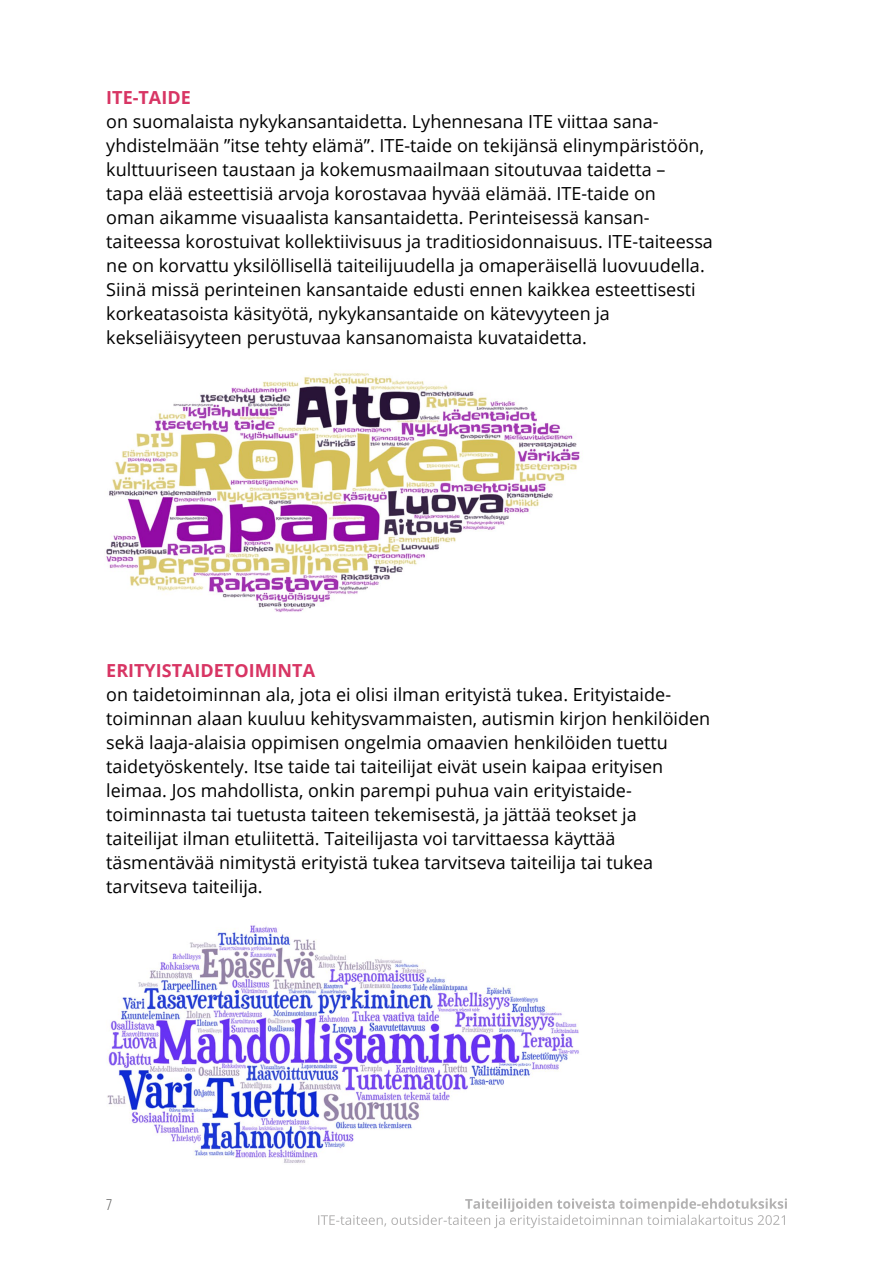
<style>
.page{position:relative;width:893px;height:1263px;background:#fff}
.page>*{position:absolute;margin:0;border:0;box-sizing:border-box;transform-origin:0 0}
.Leipäteksti{font:18px/24px "Open Sans";color:#000}
._7__tason_otsikko{font:700 18px "Open Sans";color:#d83564}
.t1{font:300 condensed 15px "Open Sans";color:#5a5a59}
</style>
<div class="page">
<svg style="left:318px;top:1198px;width:469px;height:30px"></svg>
<img style="left:106px;top:372px;width:474px;height:241px">
<img style="left:107px;top:925px;width:472px;height:238px">
<h6 class="_7__tason_otsikko" style="left:106px;top:85px;width:86px">ITE-TAIDE</h6>
<p class="Leipäteksti" style="left:106px;top:109px;width:554px">on suomalaista nykykansantaidetta. Lyhennesana ITE viittaa sana-</p>
<p class="Leipäteksti" style="left:106px;top:133px;width:599px">yhdistelmään ”itse tehty elämä”. ITE-taide on tekijänsä elinympäristöön, kulttuuriseen taustaan ja kokemusmaailmaan sitoutuvaa taidetta –</p>
<p class="Leipäteksti" style="left:106px;top:181px;width:551px">tapa elää esteettisiä arvoja korostavaa hyvää elämää. ITE-taide on</p>
<p class="Leipäteksti" style="left:106px;top:205px;width:545px">oman aikamme visuaalista kansantaidetta. Perinteisessä kansan-</p>
<p class="Leipäteksti" style="left:106px;top:229px;width:608px">taiteessa korostuivat kollektiivisuus ja traditiosidonnaisuus. ITE-taiteessa ne on korvattu yksilöllisellä taiteilijuudella ja omaperäisellä luovuudella.<br>Siinä missä perinteinen kansantaide edusti ennen kaikkea esteettisesti</p>
<p class="Leipäteksti" style="left:106px;top:301px;width:505px">korkeatasoista käsityötä, nykykansantaide on kätevyyteen ja</p>
<p class="Leipäteksti" style="left:106px;top:325px;width:482px">kekseliäisyyteen perustuvaa kansanomaista kuvataidetta.</p>
<h6 class="_7__tason_otsikko" style="left:106px;top:658px;width:210px">ERITYISTAIDETOIMINTA</h6>
<p class="Leipäteksti" style="left:106px;top:682px;width:566px">on taidetoiminnan ala, jota ei olisi ilman erityistä tukea. Erityistaide-</p>
<p class="Leipäteksti" style="left:106px;top:706px;width:605px">toiminnan alaan kuuluu kehitysvammaisten, autismin kirjon henkilöiden sekä laaja-alaisia oppimisen ongelmia omaavien henkilöiden tuettu</p>
<p class="Leipäteksti" style="left:106px;top:754px;width:558px">taidetyöskentely. Itse taide tai taiteilijat eivät usein kaipaa erityisen</p>
<p class="Leipäteksti" style="left:106px;top:778px;width:527px">leimaa. Jos mahdollista, onkin parempi puhua vain erityistaide-</p>
<p class="Leipäteksti" style="left:106px;top:802px;width:532px">toiminnasta tai tuetusta taiteen tekemisestä, ja jättää teokset ja</p>
<p class="Leipäteksti" style="left:106px;top:826px;width:511px">taiteilijat ilman etuliitettä. Taiteilijasta voi tarvittaessa käyttää</p>
<p class="Leipäteksti" style="left:106px;top:850px;width:548px">täsmentävää nimitystä erityistä tukea tarvitseva taiteilija tai tukea</p>
<p class="Leipäteksti" style="left:106px;top:874px;width:158px">tarvitseva taiteilija.</p>
<p class="t1" style="left:106px;top:1194px;width:7px">7</p>
</div>
